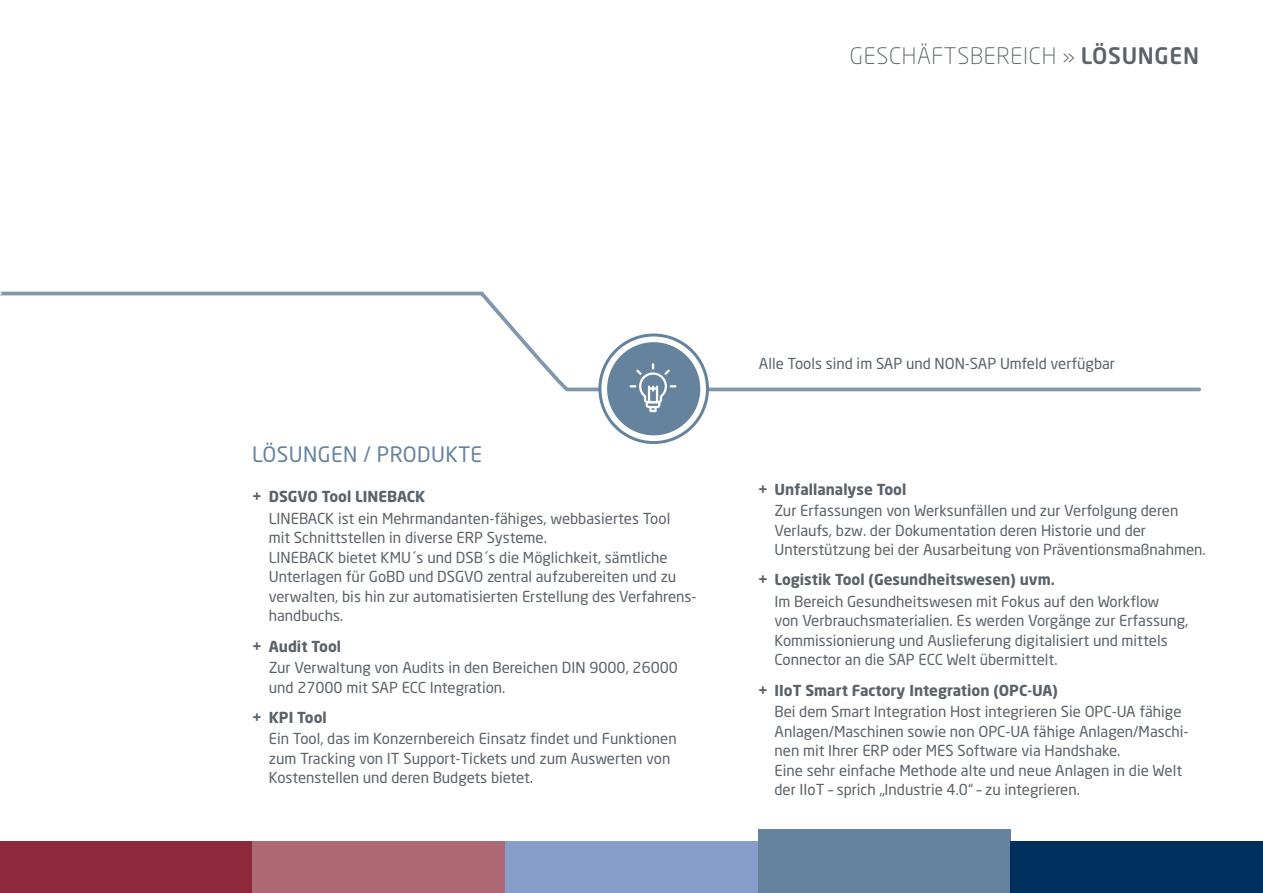
<style>
.page{position:relative;width:1263px;height:893px;background:#fff}
.page>*{position:absolute;margin:0;border:0;box-sizing:border-box;transform-origin:0 0}
.t1{font:300 22.5px "Neo Sans Pro";letter-spacing:.03em;color:#5a626a}
.t2{font:21px "Neo Sans Pro";letter-spacing:.02em;color:#66839e}
.t3{font:15px/19.5px "Neo Sans Pro";color:#5a626a}
.t4{font:700 15px "Neo Sans Pro";color:#5a626a}
.s1{font-weight:500}
</style>
<div class="page">
<svg style="left:3px;top:291px;width:1198px;height:101px"></svg>
<svg style="left:600px;top:335px;width:107px;height:108px"></svg>
<div style="left:598px;top:333px;width:111px;height:111px;border:3px solid #66839e;border-radius:50%"></div>
<div style="left:607px;top:342px;width:93px;height:93px;background:#66839e;border-radius:50%"></div>
<svg style="left:630px;top:363px;width:46px;height:49px"></svg>
<svg style="left:0;top:291px;width:3px;height:5px"></svg>
<div style="left:0;top:842px;width:253px;height:51px;background:#8c293a"></div>
<div style="left:253px;top:842px;width:252px;height:51px;background:#ae6975"></div>
<div style="left:758px;top:829px;width:252px;height:64px;background:#66839e"></div>
<div style="left:1010px;top:842px;width:253px;height:51px;background:#00305d"></div>
<div style="left:505px;top:842px;width:253px;height:51px;background:#879ecb"></div>
<h1 class="t1" style="left:850px;top:42px;width:351px">GESCHÄFTSBEREICH » <span class="s1">LÖSUNGEN</span></h1>
<h2 class="t2" style="left:252px;top:441px;width:231px">LÖSUNGEN / PRODUKTE</h2>
<p class="t4" style="left:252px;top:487px;width:175px">+ DSGVO Tool LINEBACK</p>
<p class="t3" style="left:269px;top:508px;width:429px">LINEBACK ist ein Mehrmandanten-fähiges, webbasiertes Tool<br>mit Schnittstellen in diverse ERP Systeme.<br>LINEBACK bietet KMU´s und DSB´s die Möglichkeit, sämtliche Unterlagen für GoBD und DSGVO zentral aufzubereiten und zu verwalten, bis hin zur automatisierten Erstellung des Verfahrens&shy;handbuchs.</p>
<p class="t4" style="left:252px;top:636px;width:90px">+ Audit Tool</p>
<p class="t3" style="left:269px;top:658px;width:411px">Zur Verwaltung von Audits in den Bereichen DIN 9000, 26000 und 27000 mit SAP ECC Integration.</p>
<p class="t4" style="left:252px;top:708px;width:76px">+ KPI Tool</p>
<p class="t3" style="left:269px;top:729px;width:409px">Ein Tool, das im Konzernbereich Einsatz findet und Funktionen zum Tracking von IT Support-Tickets und zum Auswerten von<br>Kostenstellen und deren Budgets bietet.</p>
<p class="t3" style="left:759px;top:353px;width:358px">Alle Tools sind im SAP und NON-SAP Umfeld verfügbar</p>
<p class="t4" style="left:758px;top:479px;width:150px">+ Unfallanalyse Tool</p>
<p class="t3" style="left:774px;top:501px;width:433px">Zur Erfassungen von Werksunfällen und zur Verfolgung deren<br>Verlaufs, bzw. der Dokumentation deren Historie und der<br>Unterstützung bei der Ausarbeitung von Präventionsmaßnahmen.</p>
<p class="t4" style="left:758px;top:570px;width:298px">+ Logistik Tool (Gesundheitswesen) uvm.</p>
<p class="t3" style="left:774px;top:591px;width:415px">Im Bereich Gesundheitswesen mit Fokus auf den Workflow<br>von Verbrauchsmaterialien. Es werden Vorgänge zur Erfassung, Kommissionierung und Auslieferung digitalisiert und mittels Connector an die SAP ECC Welt übermittelt.</p>
<p class="t4" style="left:758px;top:680px;width:301px">+ IIoT Smart Factory Integration (OPC-UA)</p>
<p class="t3" style="left:774px;top:702px;width:416px">Bei dem Smart Integration Host integrieren Sie OPC-UA fähige Anlagen/Maschinen sowie non OPC-UA fähige Anlagen/Maschi&shy;nen mit Ihrer ERP oder MES Software via Handshake.<br>Eine sehr einfache Methode alte und neue Anlagen in die Welt der IIoT – sprich „Industrie 4.0“ – zu integrieren.</p>
</div>
